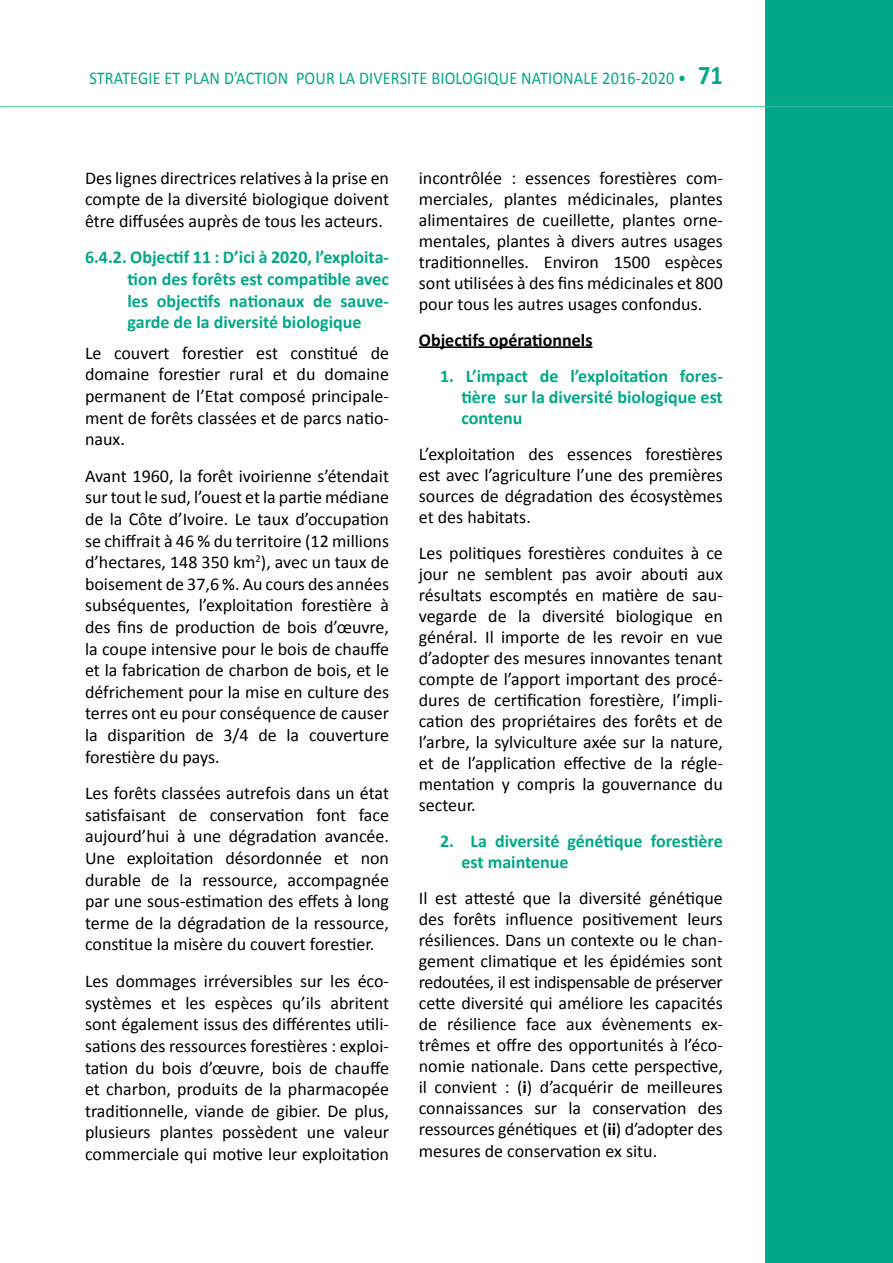
<style>
.page{position:relative;width:893px;height:1263px;background:#fff}
.page>*{position:absolute;margin:0;border:0;box-sizing:border-box;transform-origin:0 0}
.t1{font:18px/21.6px "Calibri";color:#000;text-align:justify}
.t2{font:700 18px/21.6px "Calibri";color:#00a887;text-align:justify}
.t3{font:18px "Calibri";letter-spacing:.01em;color:#00a887;scale:.9 1}
.t4{font:700 18px "Calibri";color:#000}
.s1{font-weight:700;font-size:27px}
.s2{font-weight:700}
</style>
<div class="page">
<div style="left:765px;top:0;width:128px;height:1263px;background:#00a887"></div>
<hr style="left:0;top:106px;width:893px;height:1px;background:#40bea5">
<hr style="left:419px;top:346px;width:173px;height:2px;background:#000">
<p class="t3" style="left:89px;top:67px;width:705px">STRATEGIE ET PLAN D’ACTION POUR LA DIVERSITE BIOLOGIQUE NATIONALE 2016-2020 • <span class="s1">71</span></p>
<p class="t1" style="left:85px;top:167px;width:306px">Des lignes directrices relatives à la prise en compte de la diversité biologique doivent être diffusées auprès de tous les acteurs.</p>
<p class="t2" style="left:128px;top:247px;width:263px;text-indent:-43px">6.4.2. Objectif 11 : D’ici à 2020, l’exploita&shy;tion des forêts est compatible avec les objectifs nationaux de sauve&shy;garde de la diversité biologique</p>
<p class="t1" style="left:85px;top:342px;width:306px">Le couvert forestier est constitué de domaine forestier rural et du domaine permanent de l’Etat composé principale&shy;ment de forêts classées et de parcs natio&shy;naux.</p>
<p class="t1" style="left:85px;top:465px;width:306px">Avant 1960, la forêt ivoirienne s’étendait sur tout le sud, l’ouest et la partie médiane de la Côte d’Ivoire. Le taux d’occupation se chiffrait à 46 % du territoire (12 millions d’hectares, 148 350 km<sup>2</sup>), avec un taux de boisement de 37,6 %. Au cours des années subséquentes, l’exploitation forestière à des fins de production de bois d’œuvre, la coupe intensive pour le bois de chauffe et la fabrication de charbon de bois, et le défrichement pour la mise en culture des terres ont eu pour conséquence de causer la disparition de 3/4 de la couverture forestière du pays.</p>
<p class="t1" style="left:85px;top:782px;width:306px">Les forêts classées autrefois dans un état satisfaisant de conservation font face aujourd’hui à une dégradation avancée.<br>Une exploitation désordonnée et non durable de la ressource, accompagnée par une sous-estimation des effets à long terme de la dégradation de la ressource, constitue la misère du couvert forestier.</p>
<p class="t1" style="left:85px;top:970px;width:306px">Les dommages irréversibles sur les éco&shy;systèmes et les espèces qu’ils abritent sont également issus des différentes utili&shy;sations des ressources forestières : exploi&shy;tation du bois d’œuvre, bois de chauffe et charbon, produits de la pharmacopée traditionnelle, viande de gibier. De plus, plusieurs plantes possèdent une valeur commerciale qui motive leur exploitation</p>
<p class="t1" style="left:419px;top:167px;width:306px;line-height:21px">incontrôlée : essences forestières com&shy;merciales, plantes médicinales, plantes alimentaires de cueillette, plantes orne&shy;mentales, plantes à divers autres usages traditionnelles. Environ 1500 espèces sont utilisées à des fins médicinales et 800 pour tous les autres usages confondus.</p>
<p class="t4" style="left:419px;top:328px;width:175px">Objectifs opérationnels</p>
<p class="t2" style="left:461px;top:365px;width:263px;line-height:21px;text-indent:-21px">1. L’impact de l’exploitation fores&shy;tière sur la diversité biologique est contenu</p>
<p class="t1" style="left:419px;top:443px;width:306px;line-height:21px">L’exploitation des essences forestières est avec l’agriculture l’une des premières sources de dégradation des écosystèmes et des habitats.</p>
<p class="t1" style="left:419px;top:542px;width:306px;line-height:21px">Les politiques forestières conduites à ce jour ne semblent pas avoir abouti aux résultats escomptés en matière de sau&shy;vegarde de la diversité biologique en général. Il importe de les revoir en vue d’adopter des mesures innovantes tenant compte de l’apport important des procé&shy;dures de certification forestière, l’impli&shy;cation des propriétaires des forêts et de l’arbre, la sylviculture axée sur la nature, et de l’application effective de la régle&shy;mentation y compris la gouvernance du secteur.</p>
<p class="t2" style="left:461px;top:830px;width:263px;line-height:21px;text-indent:-21px">2. La diversité génétique forestière est maintenue</p>
<p class="t1" style="left:419px;top:887px;width:306px;line-height:21px">Il est attesté que la diversité génétique des forêts influence positivement leurs résiliences. Dans un contexte ou le chan&shy;gement climatique et les épidémies sont redoutées, il est indispensable de préserver cette diversité qui améliore les capacités de résilience face aux évènements ex&shy;trêmes et offre des opportunités à l’éco&shy;nomie nationale. Dans cette perspective, il convient : (<span class="s2">i</span>) d’acquérir de meilleures connaissances sur la conservation des ressources génétiques et (<span class="s2">ii</span>) d’adopter des mesures de conservation ex situ.</p>
</div>
